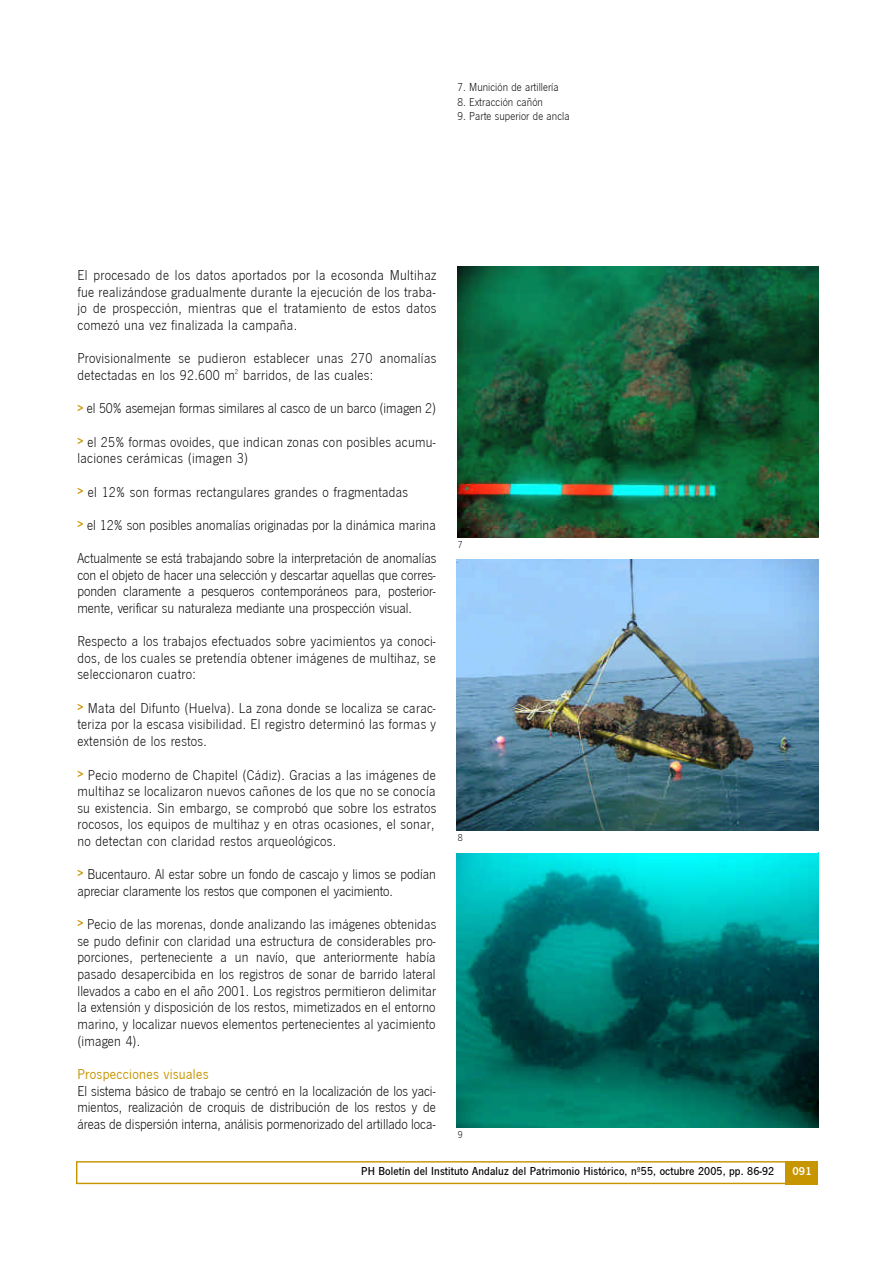
<style>
.page{position:relative;width:893px;height:1263px;background:#fff}
.page>*{position:absolute;margin:0;border:0;box-sizing:border-box;transform-origin:0 0}
.t1{font:14.7px/16.6px "News Got T Lig";letter-spacing:.02em;color:#000;text-align:justify}
.t2{font:14.7px/16.5px "News Got T Lig";letter-spacing:-.005em;color:#000}
.t3{font:14.7px "News Got T";letter-spacing:.02em;color:#c69500}
.t4{font:11.85px "News Got T Med";letter-spacing:.01em;color:#000}
.t5{font:11.85px "News Got T Lig";letter-spacing:.01em;color:#000}
.t6{font:700 11.85px "News Got T Dem";color:#fff}
.t7{font:10.5px "News Got T Lig";color:#000}
.s1{font-family:"News Got T Dem";font-weight:700;font-size:11.85px;color:#c69500}
</style>
<div class="page">
<svg style="left:76px;top:1161px;width:710px;height:23px"></svg>
<div style="left:786px;top:1161px;width:32px;height:23px;background:#c69500"></div>
<img style="left:457px;top:267px;width:361px;height:271px">
<img style="left:456px;top:559px;width:362px;height:271px">
<img style="left:456px;top:853px;width:362px;height:275px">
<p class="t5" style="left:457px;top:80px;width:103px">7. Munición de artillería</p>
<p class="t5" style="left:457px;top:95px;width:87px">8. Extracción cañón</p>
<p class="t5" style="left:457px;top:110px;width:114px">9. Parte superior de ancla</p>
<p class="t1" style="left:77px;top:267px;width:360px">El procesado de los datos aportados por la ecosonda Multihaz fue realizándose gradualmente durante la ejecución de los traba&shy;jo de prospección, mientras que el tratamiento de estos datos comezó una vez finalizada la campaña.</p>
<p class="t1" style="left:77px;top:350px;width:360px">Provisionalmente se pudieron establecer unas 270 anomalías detectadas en los 92.600 m<sup>2</sup> barridos, de las cuales:</p>
<p class="t2" style="left:77px;top:400px;width:360px"><span class="s1">&gt;</span> el 50% asemejan formas similares al casco de un barco (imagen 2)</p>
<p class="t1" style="left:77px;top:433px;width:360px"><span class="s1">&gt;</span> el 25% formas ovoides, que indican zonas con posibles acumu&shy;laciones cerámicas (imagen 3)</p>
<p class="t1" style="left:77px;top:483px;width:332px"><span class="s1">&gt;</span> el 12% son formas rectangulares grandes o fragmentadas</p>
<p class="t1" style="left:77px;top:516px;width:360px"><span class="s1">&gt;</span> el 12% son posibles anomalías originadas por la dinámica marina</p>
<p class="t1" style="left:77px;top:550px;width:360px">Actualmente se está trabajando sobre la interpretación de anomalías con el objeto de hacer una selección y descartar aquellas que corres&shy;ponden claramente a pesqueros contemporáneos para, posterior&shy;mente, verificar su naturaleza mediante una prospección visual.</p>
<p class="t1" style="left:77px;top:633px;width:360px">Respecto a los trabajos efectuados sobre yacimientos ya conoci&shy;dos, de los cuales se pretendía obtener imágenes de multihaz, se seleccionaron cuatro:</p>
<p class="t1" style="left:77px;top:699px;width:360px"><span class="s1">&gt;</span> Mata del Difunto (Huelva). La zona donde se localiza se carac&shy;teriza por la escasa visibilidad. El registro determinó las formas y extensión de los restos.</p>
<p class="t1" style="left:77px;top:766px;width:360px;text-align:left"><span class="s1">&gt;</span> Pecio moderno de Chapitel (Cádiz). Gracias a las imágenes de multihaz se localizaron nuevos cañones de los que no se conocía su existencia. Sin embargo, se comprobó que sobre los estratos rocosos, los equipos de multihaz y en otras ocasiones, el sonar, no detectan con claridad restos arqueológicos.</p>
<p class="t2" style="left:77px;top:866px;width:360px"><span class="s1">&gt;</span> Bucentauro. Al estar sobre un fondo de cascajo y limos se podían apreciar claramente los restos que componen el yacimiento.</p>
<p class="t1" style="left:77px;top:916px;width:360px"><span class="s1">&gt;</span> Pecio de las morenas, donde analizando las imágenes obtenidas se pudo definir con claridad una estructura de considerables pro&shy;porciones, perteneciente a un navío, que anteriormente había pasado desapercibida en los registros de sonar de barrido lateral llevados a cabo en el año 2001. Los registros permitieron delimitar la extensión y disposición de los restos, mimetizados en el entorno marino, y localizar nuevos elementos pertenecientes al yacimiento (imagen 4).</p>
<p class="t3" style="left:77px;top:1066px;width:133px">Prospecciones visuales</p>
<p class="t1" style="left:77px;top:1082px;width:360px">El sistema básico de trabajo se centró en la localización de los yaci&shy;mientos, realización de croquis de distribución de los restos y de áreas de dispersión interna, análisis pormenorizado del artillado loca-</p>
<p class="t7" style="left:458px;top:539px;width:6px">7</p>
<p class="t7" style="left:458px;top:832px;width:6px">8</p>
<p class="t7" style="left:458px;top:1128px;width:6px">9</p>
<p class="t4" style="left:361px;top:1165px;width:414px">PH Boletín del Instituto Andaluz del Patrimonio Histórico, nº55, octubre 2005, pp. 86-92</p>
<p class="t6" style="left:792px;top:1164px;width:21px">091</p>
</div>
